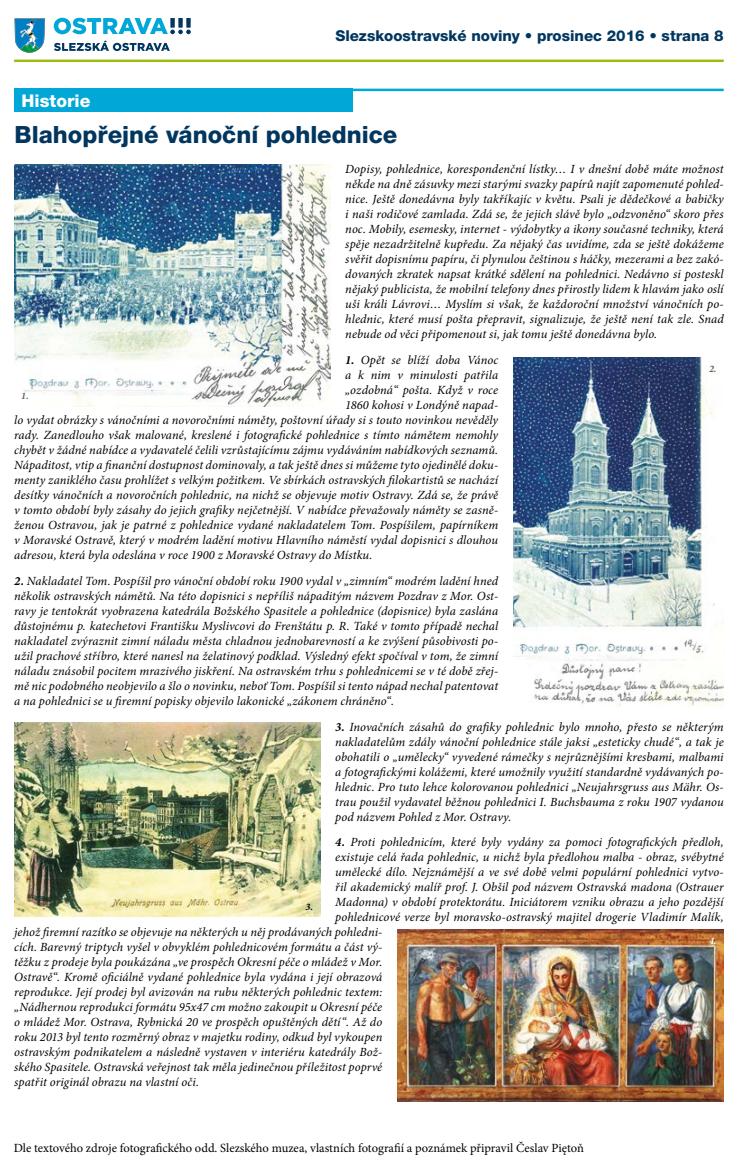
<style>
.page{position:relative;width:745px;height:1170px;background:#fff}
.page>*{position:absolute;margin:0;border:0;box-sizing:border-box;transform-origin:0 0}
.t1{font:800 23.75px "Helvetica Neue LT Pro";color:#00365f}
.t2{font:800 17.5px "Helvetica Neue LT Pro";color:#fff}
.t3{font:800 15px "Helvetica Neue LT Pro";color:#00365f}
.t4{font:italic 12.5px/15px "Minion Pro";letter-spacing:.005em;color:#000;text-align:justify}
.t5{font:12.5px "Minion Pro";letter-spacing:-.005em;color:#000}
.t6{font:italic 700 12.5px "Minion Pro";color:#646363}
.t7{font:italic 700 10px "Minion Pro";color:#646363}
.t8{font:italic 700 10px "Minion Pro";color:#000}
.t9{font:italic 700 10px "Minion Pro";color:#fff}
.s1{font-weight:700}
</style>
<div class="page">
<svg style="left:14px;top:18px;width:31px;height:35px"></svg>
<svg style="left:54px;top:18px;width:137px;height:16px"></svg>
<svg style="left:54px;top:40px;width:116px;height:11px"></svg>
<hr style="left:14px;top:60px;width:709px;height:2px;background:#a0bb0f">
<hr style="left:14px;top:89px;width:709px;height:2px;background:#00a7d7">
<div style="left:14px;top:89px;width:338px;height:23px;background:#00a7d7"></div>
<img style="left:14px;top:164px;width:316px;height:242px">
<img style="left:513px;top:357px;width:210px;height:349px">
<img style="left:14px;top:722px;width:306px;height:194px">
<img style="left:397px;top:929px;width:326px;height:172px">
<h2 class="t2" style="left:22px;top:90px;width:70px">Historie</h2>
<p class="t3" style="left:335px;top:27px;width:389px">Slezskoostravské noviny • prosinec 2016 • strana 8</p>
<h1 class="t1" style="left:15px;top:120px;width:384px">Blahopřejné vánoční pohlednice</h1>
<p class="t4" style="left:345px;top:162px;width:379px">Dopisy, pohlednice, korespondenční lístky… I v dnešní době máte možnost někde na dně zásuvky mezi starými svazky papírů najít zapomenuté pohled&shy;nice. Ještě donedávna byly takříkajíc v květu. Psali je dědečkové a babičky i naši rodičové zamlada. Zdá se, že jejich slávě bylo „odzvoněno“ skoro přes noc. Mobily, esemesky, internet - výdobytky a ikony současné techniky, která spěje nezadržitelně kupředu. Za nějaký čas uvidíme, zda se ještě dokážeme svěřit dopisnímu papíru, či plynulou češtinou s háčky, mezerami a bez zakó&shy;dovaných zkratek napsat krátké sdělení na pohlednici. Nedávno si posteskl nějaký publicista, že mobilní telefony dnes přirostly lidem k hlavám jako oslí uši králi Lávrovi… Myslím si však, že každoroční množství vánočních po&shy;hlednic, které musí pošta přepravit, signalizuje, že ještě není tak zle. Snad nebude od věci připomenout si, jak tomu ještě donedávna bylo.</p>
<p class="t4" style="left:345px;top:352px;width:154px"><span class="s1">1.</span> Opět se blíží doba Vánoc</p>
<p class="t4" style="left:345px;top:367px;width:154px">a k nim v minulosti patřila</p>
<p class="t4" style="left:345px;top:382px;width:154px">„ozdobná“ pošta. Když v roce</p>
<p class="t4" style="left:345px;top:397px;width:154px">1860 kohosi v Londýně napad-</p>
<p class="t4" style="left:14px;top:412px;width:485px">lo vydat obrázky s vánočními a novoročními náměty, poštovní úřady si s touto novinkou nevěděly</p>
<p class="t4" style="left:14px;top:427px;width:485px">rady. Zanedlouho však malované, kreslené i fotografické pohlednice s tímto námětem nemohly</p>
<p class="t4" style="left:14px;top:442px;width:485px">chybět v žádné nabídce a vydavatelé čelili vzrůstajícímu zájmu vydáváním nabídkových seznamů.</p>
<p class="t4" style="left:14px;top:457px;width:485px">Nápaditost, vtip a finanční dostupnost dominovaly, a tak ještě dnes si můžeme tyto ojedinělé doku-</p>
<p class="t4" style="left:14px;top:472px;width:485px">menty zaniklého času prohlížet s velkým požitkem. Ve sbírkách ostravských filokartistů se nachází</p>
<p class="t4" style="left:14px;top:487px;width:485px">desítky vánočních a novoročních pohlednic, na nichž se objevuje motiv Ostravy. Zdá se, že právě</p>
<p class="t4" style="left:14px;top:502px;width:485px">v tomto období byly zásahy do jejich grafiky nejčetnější. V nabídce převažovaly náměty se zasně-</p>
<p class="t4" style="left:14px;top:517px;width:485px">ženou Ostravou, jak je patrné z pohlednice vydané nakladatelem Tom. Pospíšilem, papírníkem</p>
<p class="t4" style="left:14px;top:532px;width:485px">v Moravské Ostravě, který v modrém ladění motivu Hlavního náměstí vydal dopisnici s dlouhou</p>
<p class="t4" style="left:14px;top:547px;width:359px">adresou, která byla odeslána v roce 1900 z Moravské Ostravy do Místku.</p>
<p class="t4" style="left:14px;top:573px;width:485px"><span class="s1">2.</span> Nakladatel Tom. Pospíšil pro vánoční období roku 1900 vydal v „zimním“ modrém ladění hned několik ostravských námětů. Na této dopisnici s nepříliš nápaditým názvem Pozdrav z Mor. Ost&shy;ravy je tentokrát vyobrazena katedrála Božského Spasitele a pohlednice (dopisnice) byla zaslána důstojnému p. katechetovi Františku Myslivcovi do Frenštátu p. R. Také v tomto případě nechal nakladatel zvýraznit zimní náladu města chladnou jednobarevností a ke zvýšení působivosti po&shy;užil prachové stříbro, které nanesl na želatinový podklad. Výsledný efekt spočíval v tom, že zimní náladu znásobil pocitem mrazivého jiskření. Na ostravském trhu s pohlednicemi se v té době zřej&shy;mě nic podobného neobjevilo a šlo o novinku, neboť Tom. Pospíšil si tento nápad nechal patentovat a na pohlednici se u firemní popisky objevilo lakonické „zákonem chráněno“.</p>
<p class="t4" style="left:335px;top:719px;width:390px"><span class="s1">3.</span> Inovačních zásahů do grafiky pohlednic bylo mnoho, přesto se některým nakladatelům zdály vánoční pohlednice stále jaksi „esteticky chudé“, a tak je obohatili o „umělecky“ vyvedené rámečky s nejrůznějšími kresbami, malbami a fotografickými kolážemi, které umožnily využití standardně vydávaných po&shy;hlednic. Pro tuto lehce kolorovanou pohlednici „Neujahrsgruss aus Mähr. Os&shy;trau použil vydavatel běžnou pohlednici I. Buchsbauma z roku 1907 vydanou pod názvem Pohled z Mor. Ostravy.</p>
<p class="t4" style="left:335px;top:834px;width:389px"><span class="s1">4.</span> Proti pohlednicím, které byly vydány za pomoci fotografických předloh,</p>
<p class="t4" style="left:335px;top:849px;width:389px">existuje celá řada pohlednic, u nichž byla předlohou malba - obraz, svébytné</p>
<p class="t4" style="left:335px;top:864px;width:389px">umělecké dílo. Nejznámější a ve své době velmi populární pohlednici vytvo-</p>
<p class="t4" style="left:335px;top:879px;width:390px">řil akademický malíř prof. J. Obšil pod názvem Ostravská madona (Ostrauer</p>
<p class="t4" style="left:335px;top:894px;width:389px">Madonna) v období protektorátu. Iniciátorem vzniku obrazu a jeho pozdější</p>
<p class="t4" style="left:335px;top:909px;width:389px">pohlednicové verze byl moravsko-ostravský majitel drogerie Vladimír Malík,</p>
<p class="t4" style="left:14px;top:924px;width:369px">jehož firemní razítko se objevuje na některých u něj prodávaných pohledni-</p>
<p class="t4" style="left:14px;top:939px;width:369px">cích. Barevný triptych vyšel v obvyklém pohlednicovém formátu a část vý-</p>
<p class="t4" style="left:14px;top:954px;width:369px">těžku z prodeje byla poukázána „ve prospěch Okresní péče o mládež v Mor.</p>
<p class="t4" style="left:14px;top:969px;width:369px">Ostravě“. Kromě oficiálně vydané pohlednice byla vydána i její obrazová</p>
<p class="t4" style="left:14px;top:984px;width:369px">reprodukce. Její prodej byl avizován na rubu některých pohlednic textem:</p>
<p class="t4" style="left:14px;top:999px;width:369px">„Nádhernou reprodukci formátu 95x47 cm možno zakoupit u Okresní péče</p>
<p class="t4" style="left:14px;top:1014px;width:369px">o mládež Mor. Ostrava, Rybnická 20 ve prospěch opuštěných dětí“. Až do</p>
<p class="t4" style="left:14px;top:1029px;width:369px">roku 2013 byl tento rozměrný obraz v majetku rodiny, odkud byl vykoupen</p>
<p class="t4" style="left:14px;top:1044px;width:369px">ostravským podnikatelem a následně vystaven v interiéru katedrály Bož-</p>
<p class="t4" style="left:14px;top:1059px;width:369px">ského Spasitele. Ostravská veřejnost tak měla jedinečnou příležitost poprvé</p>
<p class="t4" style="left:14px;top:1074px;width:186px">spatřit originál obrazu na vlastní oči.</p>
<p class="t7" style="left:708px;top:361px;width:9px">2.</p>
<p class="t6" style="left:21px;top:386px;width:11px">1.</p>
<p class="t8" style="left:305px;top:899px;width:9px">3.</p>
<p class="t9" style="left:708px;top:933px;width:9px">4.</p>
<p class="t5" style="left:14px;top:1139px;width:571px">Dle textového zdroje fotografického odd. Slezského muzea, vlastních fotografií a poznámek připravil Česlav Piętoň</p>
</div>
